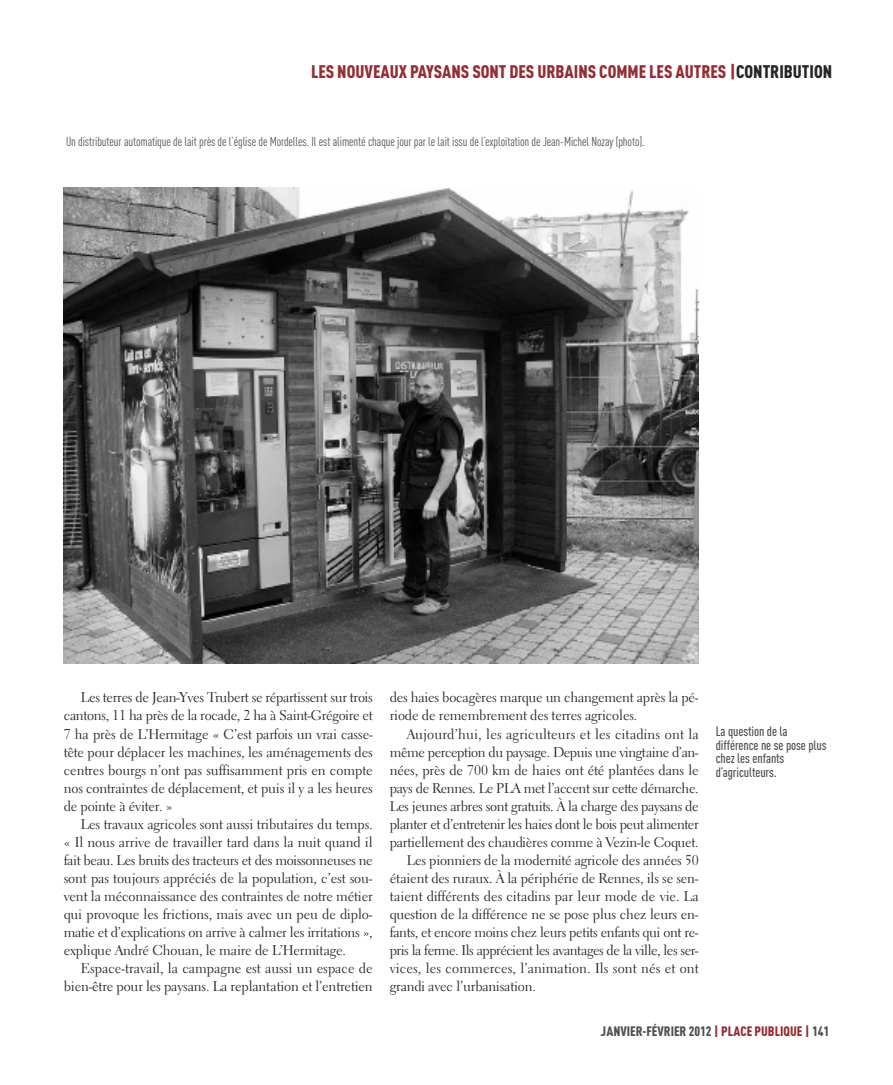
<style>
.page{position:relative;width:893px;height:1085px;background:#fff}
.page>*{position:absolute;margin:0;border:0;box-sizing:border-box;transform-origin:0 0}
.t1{font:900 18px "DIN Cond";color:#952e32}
.t2{font:14.1px/18px "Electra LT";letter-spacing:-.01em;color:#272627;text-align:justify}
.t3{font:14.1px "Electra LT";letter-spacing:-.03em;color:#272627}
.t4{font:14.1px "Electra LT";letter-spacing:-.035em;color:#272627}
.t5{font:14.1px "Electra LT";letter-spacing:.015em;color:#272627}
.t6{font:500 13.5px/13.5px "DIN Cond";letter-spacing:-.01em;color:#525152}
.t7{font:900 13.5px "DIN Cond";color:#525152}
.t8{font:12.75px "DIN Cond";letter-spacing:-.005em;color:#525152}
.s1{color:#272627}
.s2{color:#952e32}
</style>
<div class="page">
<img style="left:64px;top:187px;width:635px;height:476px">
<p class="t1" style="left:311px;top:60px;width:523px">LES NOUVEAUX PAYSANS SONT DES URBAINS COMME LES AUTRES |<span class="s1">CONTRIBUTION</span></p>
<p class="t8" style="left:66px;top:134px;width:580px">Un distributeur automatique de lait près de l’église de Mordelles. Il est alimenté chaque jour par le lait issu de l’exploitation de Jean-Michel Nozay (photo).</p>
<p class="t2" style="left:64px;top:690px;width:311px;text-indent:17px">Les terres de Jean-Yves Trubert se répartissent sur trois cantons, 11 ha près de la rocade, 2 ha à Saint-Grégoire et 7 ha près de L’Hermitage « C’est parfois un vrai casse&shy;tête pour déplacer les machines, les aménagements des centres bourgs n’ont pas suffisamment pris en compte nos contraintes de déplacement, et puis il y a les heures de pointe à éviter. »</p>
<p class="t2" style="left:64px;top:816px;width:311px;text-indent:17px">Les travaux agricoles sont aussi tributaires du temps. « Il nous arrive de travailler tard dans la nuit quand il fait beau. Les bruits des tracteurs et des moissonneuses ne sont pas toujours appréciés de la population, c’est sou&shy;vent la méconnaissance des contraintes de notre métier qui provoque les frictions, mais avec un peu de diplo&shy;matie et d’explications on arrive à calmer les irritations », explique André Chouan, le maire de L’Hermitage.</p>
<p class="t2" style="left:64px;top:960px;width:310px;text-align:right">Espace-travail, la campagne est aussi un espace de bien-être pour les paysans. La replantation et l’entretien</p>
<p class="t2" style="left:390px;top:690px;width:310px">des haies bocagères marque un changement après la pé&shy;riode de remembrement des terres agricoles.</p>
<p class="t5" style="left:407px;top:727px;width:293px">Aujourd’hui, les agriculteurs et les citadins ont la</p>
<p class="t3" style="left:390px;top:745px;width:310px">même perception du paysage. Depuis une vingtaine d’an-</p>
<p class="t2" style="left:390px;top:762px;width:310px">nées, près de 700 km de haies ont été plantées dans le</p>
<p class="t2" style="left:390px;top:780px;width:310px">pays de Rennes. Le PLA met l’accent sur cette démarche.</p>
<p class="t2" style="left:390px;top:798px;width:310px">Les jeunes arbres sont gratuits. À la charge des paysans de</p>
<p class="t3" style="left:390px;top:817px;width:310px">planter et d’entretenir les haies dont le bois peut alimenter</p>
<p class="t2" style="left:390px;top:834px;width:310px">partiellement des chaudières comme à Vezin-le Coquet.</p>
<p class="t2" style="left:407px;top:852px;width:293px">Les pionniers de la modernité agricole des années 50</p>
<p class="t2" style="left:390px;top:870px;width:310px">étaient des ruraux. À la périphérie de Rennes, ils se sen-</p>
<p class="t2" style="left:390px;top:888px;width:310px">taient différents des citadins par leur mode de vie. La</p>
<p class="t2" style="left:390px;top:906px;width:310px">question de la différence ne se pose plus chez leurs en-</p>
<p class="t2" style="left:390px;top:924px;width:310px">fants, et encore moins chez leurs petits enfants qui ont re-</p>
<p class="t4" style="left:390px;top:943px;width:310px">pris la ferme. Ils apprécient les avantages de la ville, les ser-</p>
<p class="t2" style="left:390px;top:960px;width:310px">vices, les commerces, l’animation. Ils sont nés et ont</p>
<p class="t2" style="left:390px;top:978px;width:148px">grandi avec l’urbanisation.</p>
<p class="t6" style="left:716px;top:724px;width:112px">La question de la différence ne se pose plus chez les enfants d’agriculteurs.</p>
<p class="t7" style="left:601px;top:1022px;width:230px">JANVIER-FÉVRIER 2012 <span class="s2">| PLACE PUBLIQUE |</span> 141</p>
</div>
